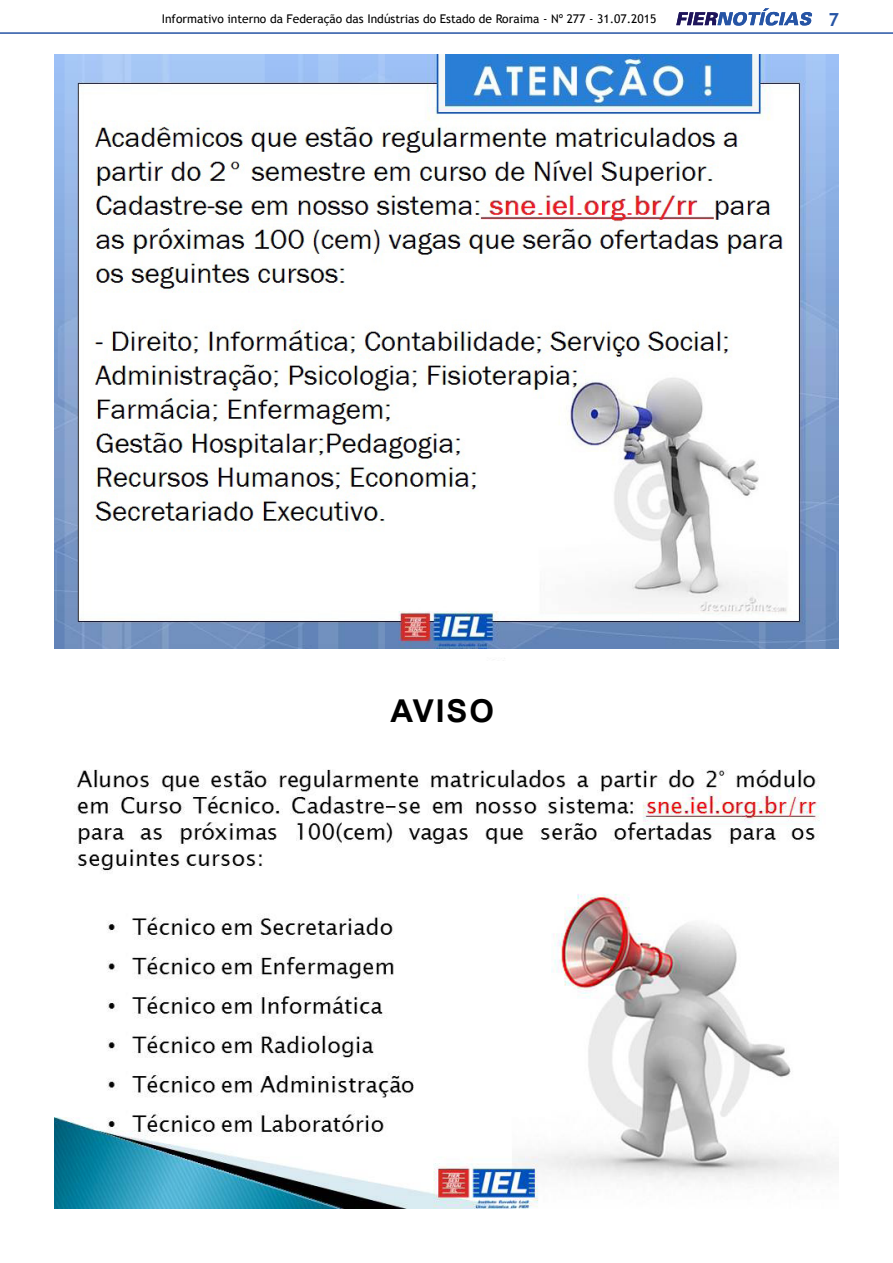
<style>
.page{position:relative;width:893px;height:1263px;background:#fff}
.page>*{position:absolute;margin:0;border:0;box-sizing:border-box;transform-origin:0 0}
.t1{font:700 31.5px "Arial";letter-spacing:.06em;color:#000}
.t2{font:700 18px "Trebuchet MS";color:#2654a5}
.t3{font:12px "Trebuchet MS";color:#000}
</style>
<div class="page">
<svg style="left:676px;top:8px;width:136px;height:18px"></svg>
<hr style="left:0;top:32px;width:893px;height:2px;background:#2654a5">
<img style="left:54px;top:54px;width:785px;height:1155px">
<div style="left:306px;top:661px;width:273px;height:101px;background:#fff"></div>
<p class="t3" style="left:162px;top:11px;width:496px">Informativo interno da Federação das Indústrias do Estado de Roraima - Nº 277 - 31.07.2015</p>
<h2 class="t2" style="left:828px;top:8px;width:12px">7</h2>
<h1 class="t1" style="left:391px;top:693px;width:105px">AVISO</h1>
</div>
